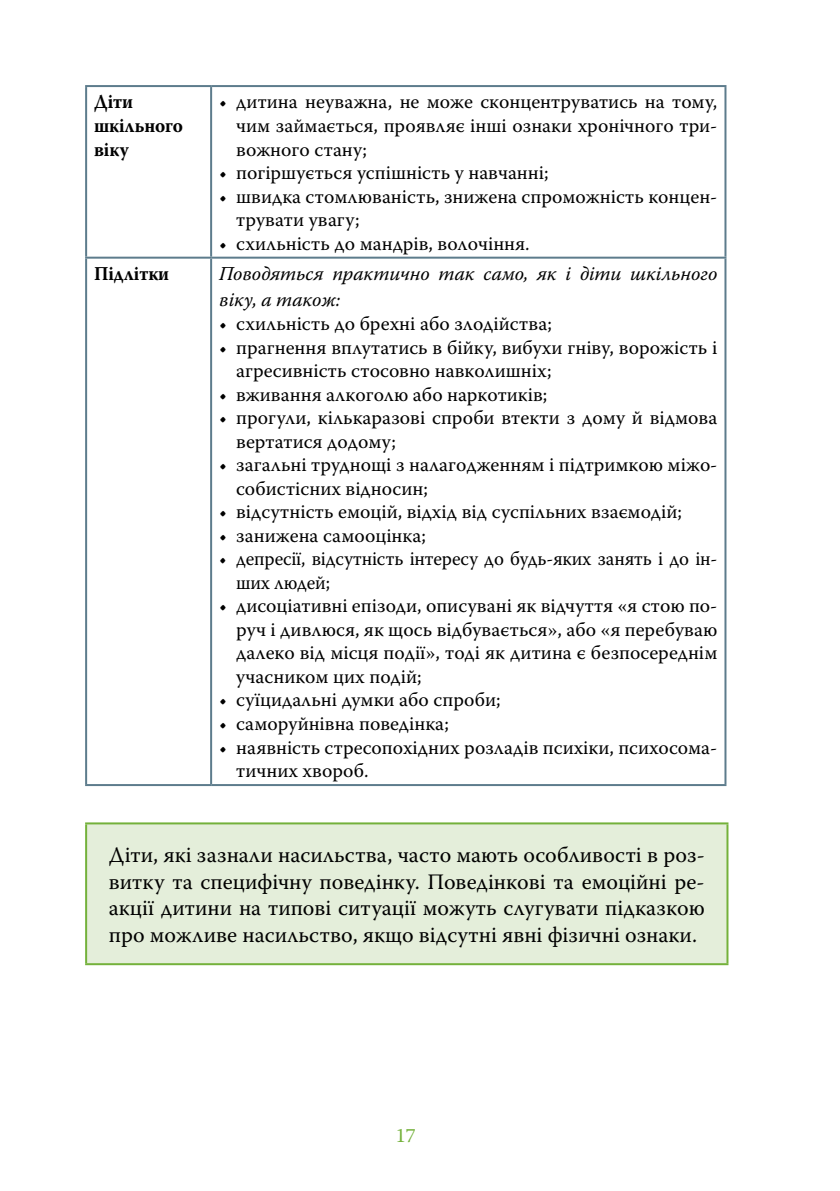
<style>
.page{position:relative;width:840px;height:1191px;background:#fff}
.page>*{position:absolute;margin:0;border:0;box-sizing:border-box;transform-origin:0 0}
.t1{font:22px/26.4px "Warnock Pro";color:#000;text-align:justify}
.t2{font:20px "Warnock Pro";color:#74b13b}
.t3{font:19.6px/23.6px "Warnock Pro";color:#000}
.t4{font:19.6px/23.6px "Warnock Pro";color:#000;scale:.96 1}
.t5{font:italic 19.6px/26.4px "Warnock Pro";letter-spacing:-.005em;color:#000}
.t6{font:700 19.6px/23.6px "Warnock Pro";letter-spacing:-.01em;color:#000;scale:.94 1}
</style>
<div class="page">
<hr style="left:85px;top:87px;width:2px;height:170px;background:#5d7c8c">
<hr style="left:85px;top:259px;width:2px;height:525px;background:#5d7c8c">
<hr style="left:85px;top:85px;width:126px;height:2px;background:#5d7c8c">
<hr style="left:211px;top:85px;width:515px;height:2px;background:#5d7c8c">
<hr style="left:210px;top:87px;width:2px;height:170px;background:#5d7c8c">
<hr style="left:724px;top:87px;width:2px;height:170px;background:#5d7c8c">
<hr style="left:210px;top:259px;width:2px;height:525px;background:#5d7c8c">
<hr style="left:724px;top:259px;width:2px;height:525px;background:#5d7c8c">
<hr style="left:85px;top:257px;width:126px;height:2px;background:#5d7c8c">
<hr style="left:211px;top:257px;width:515px;height:2px;background:#5d7c8c">
<hr style="left:85px;top:784px;width:126px;height:2px;background:#5d7c8c">
<hr style="left:211px;top:784px;width:515px;height:2px;background:#5d7c8c">
<div style="left:86px;top:823px;width:641px;height:141px;background:#e4eeda"></div>
<hr style="left:85px;top:822px;width:643px;height:2px;background:#74b13b">
<hr style="left:85px;top:824px;width:2px;height:139px;background:#74b13b">
<hr style="left:726px;top:824px;width:2px;height:139px;background:#74b13b">
<hr style="left:85px;top:963px;width:643px;height:2px;background:#74b13b">
<p class="t6" style="left:94px;top:90px;width:96px">Діти шкільного віку</p>
<p class="t3" style="left:236px;top:90px;width:482px;text-align:justify;text-indent:-17px">• дитина неуважна, не може сконцентруватись на тому, чим займається, проявляє інші ознаки хронічного три&shy;вожного стану;</p>
<p class="t3" style="left:219px;top:160px;width:331px">• погіршується успішність у навчанні;</p>
<p class="t3" style="left:236px;top:184px;width:482px;text-indent:-17px">• швидка стомлюваність, знижена спроможність концен&shy;трувати увагу;</p>
<p class="t3" style="left:219px;top:231px;width:312px">• схильність до мандрів, волочіння.</p>
<p class="t6" style="left:94px;top:261px;width:81px">Підлітки</p>
<p class="t5" style="left:219px;top:260px;width:499px">Поводяться практично так само, як і діти шкільного віку, а також:</p>
<p class="t3" style="left:219px;top:311px;width:334px">• схильність до брехні або злодійства;</p>
<p class="t3" style="left:236px;top:335px;width:482px;text-indent:-17px">• прагнення вплутатись в бійку, вибухи гніву, ворожість і агресивність стосовно навколишніх;</p>
<p class="t3" style="left:219px;top:382px;width:329px">• вживання алкоголю або наркотиків;</p>
<p class="t3" style="left:236px;top:405px;width:482px;text-indent:-17px">• прогули, кількаразові спроби втекти з дому й відмова вертатися додому;</p>
<p class="t3" style="left:236px;top:452px;width:482px;text-indent:-17px">• загальні труднощі з налагодженням і підтримкою міжо&shy;собистісних відносин;</p>
<p class="t3" style="left:219px;top:499px;width:464px">• відсутність емоцій, відхід від суспільних взаємодій;</p>
<p class="t3" style="left:219px;top:523px;width:208px">• занижена самооцінка;</p>
<p class="t4" style="left:236px;top:547px;width:502px;text-indent:-17px">• депресії, відсутність інтересу до будь-яких занять і до ін&shy;ших людей;</p>
<p class="t3" style="left:236px;top:594px;width:482px;text-align:justify;text-indent:-17px">• дисоціативні епізоди, описувані як відчуття «я стою по&shy;руч і дивлюся, як щось відбувається», або «я перебуваю далеко від місця події», тоді як дитина є безпосереднім учасником цих подій;</p>
<p class="t3" style="left:219px;top:688px;width:283px">• суїцидальні думки або спроби;</p>
<p class="t3" style="left:219px;top:711px;width:231px">• саморуйнівна поведінка;</p>
<p class="t3" style="left:236px;top:735px;width:482px;text-indent:-17px">• наявність стресопохідних розладів психіки, психосома&shy;тичних хвороб.</p>
<p class="t1" style="left:109px;top:841px;width:597px">Діти, які зазнали насильства, часто мають особливості в роз&shy;витку та специфічну поведінку. Поведінкові та емоційні ре&shy;акції дитини на типові ситуації можуть слугувати підказкою про можливе насильство, якщо відсутні явні фізичні ознаки.</p>
<p class="t2" style="left:395px;top:1123px;width:22px">17</p>
</div>
